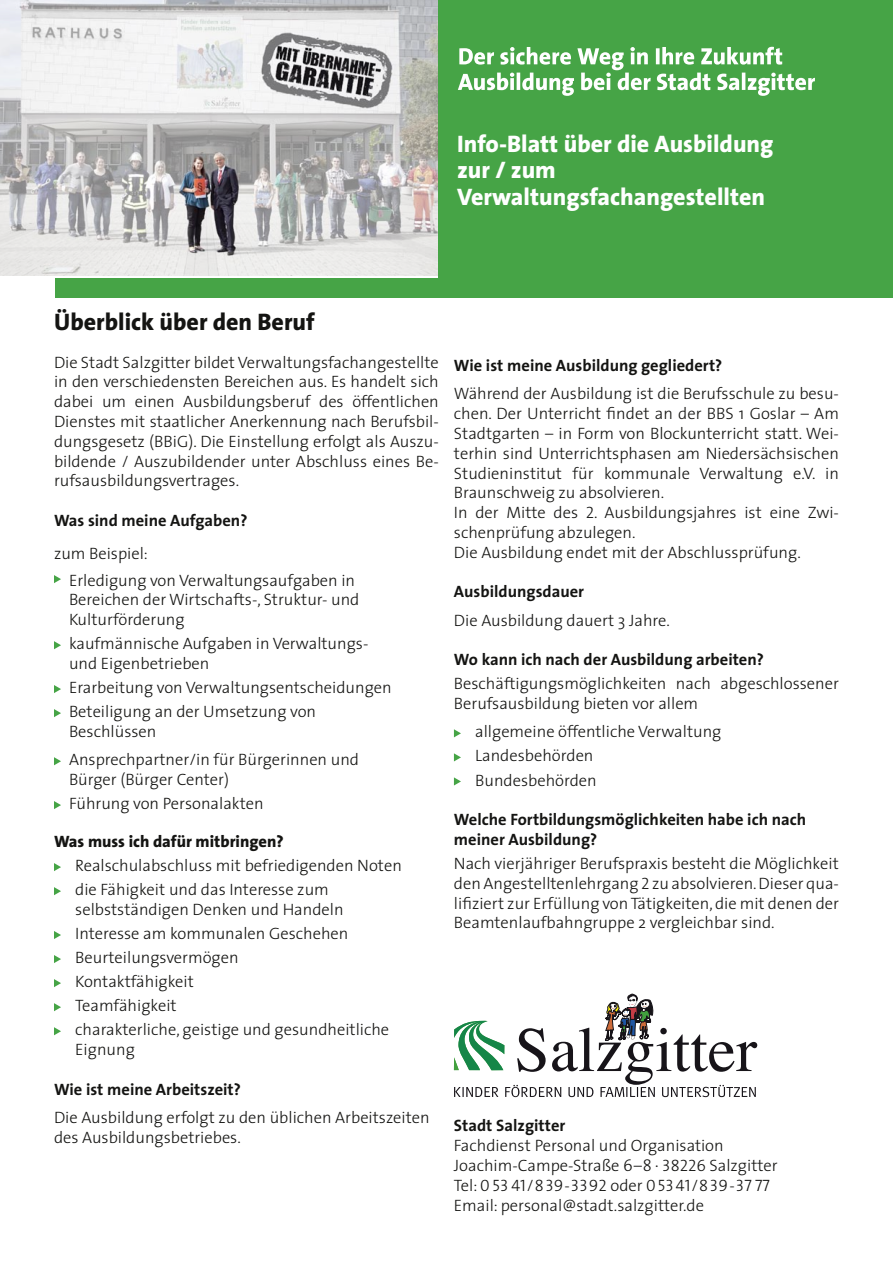
<style>
.page{position:relative;width:893px;height:1263px;background:#fff}
.page>*{position:absolute;margin:0;border:0;box-sizing:border-box;transform-origin:0 0}
.Headline{font:800 24px "The Sans";color:#fff}
.Headline-2{font:800 24px "The Sans";color:#141412}
.t1{font:300 16.5px/19.8px "The Sans";color:#141412}
.t2{font:700 16.5px/19.8px "The Sans";color:#141412}
.t3{font:16.5px "The Sans Light Caps";color:#141412}
.Headline-3{font:800 16.5px "The Sans";color:#141412}
.s1{font-family:"The Sans Light Caps";font-weight:400}
.s2{font-family:"The Sans";font-weight:300}
</style>
<div class="page">
<img style="left:0;top:0;width:439px;height:276px">
<div style="left:439px;top:0;width:454px;height:289px;background:#46a446"></div>
<svg style="left:454px;top:994px;width:303px;height:103px"></svg>
<div style="left:56px;top:278px;width:837px;height:20px;background:#46a446"></div>
<svg style="left:458px;top:47px;width:357px;height:49px"></svg>
<svg style="left:54px;top:575px;width:7px;height:8px"></svg>
<svg style="left:54px;top:641px;width:7px;height:8px"></svg>
<svg style="left:54px;top:685px;width:7px;height:8px"></svg>
<svg style="left:54px;top:709px;width:7px;height:8px"></svg>
<svg style="left:54px;top:757px;width:7px;height:8px"></svg>
<svg style="left:54px;top:801px;width:7px;height:8px"></svg>
<svg style="left:54px;top:863px;width:7px;height:8px"></svg>
<svg style="left:54px;top:887px;width:7px;height:8px"></svg>
<svg style="left:54px;top:931px;width:7px;height:8px"></svg>
<svg style="left:54px;top:955px;width:7px;height:8px"></svg>
<svg style="left:54px;top:979px;width:7px;height:8px"></svg>
<svg style="left:54px;top:1003px;width:7px;height:8px"></svg>
<svg style="left:54px;top:1027px;width:7px;height:8px"></svg>
<svg style="left:454px;top:729px;width:7px;height:8px"></svg>
<svg style="left:454px;top:753px;width:7px;height:8px"></svg>
<svg style="left:454px;top:777px;width:7px;height:8px"></svg>
<p class="Headline" style="left:457px;top:124px;width:318px">Info-Blatt über die Ausbildung</p>
<p class="Headline" style="left:457px;top:150px;width:100px">zur / zum</p>
<p class="Headline" style="left:457px;top:176px;width:310px">Verwaltungsfachangestellten</p>
<p class="Headline-2" style="left:54px;top:301px;width:262px">Überblick über den Beruf</p>
<p class="t1" style="left:54px;top:352px;width:386px;text-align:justify">Die Stadt Salzgitter bildet Verwaltungsfachangestellte in den verschiedensten Bereichen aus. Es handelt sich dabei um einen Ausbildungsberuf des öffentlichen Dienstes mit staatlicher Anerkennung nach Berufsbil&shy;dungsgesetz (BBiG). Die Einstellung erfolgt als Auszu&shy;bildende / Auszubildender unter Abschluss eines Be&shy;rufsausbildungsvertrages.</p>
<p class="t2" style="left:54px;top:510px;width:195px">Was sind meine Aufgaben?</p>
<p class="t1" style="left:54px;top:543px;width:96px">zum Beispiel:</p>
<p class="t1" style="left:69px;top:570px;width:288px">Erledigung von Verwaltungsaufgaben in</p>
<p class="t1" style="left:69px;top:589px;width:292px">Bereichen der Wirtschafts-, Struktur- und</p>
<p class="t1" style="left:69px;top:609px;width:117px">Kulturförderung</p>
<p class="t1" style="left:69px;top:633px;width:301px">kaufmännische Aufgaben in Verwaltungs-</p>
<p class="t1" style="left:69px;top:653px;width:142px">und Eigenbetrieben</p>
<p class="t1" style="left:69px;top:677px;width:324px">Erarbeitung von Verwaltungsentscheidungen</p>
<p class="t1" style="left:69px;top:701px;width:249px">Beteiligung an der Umsetzung von</p>
<p class="t1" style="left:69px;top:721px;width:89px">Beschlüssen</p>
<p class="t1" style="left:69px;top:749px;width:292px">Ansprechpartner/in für Bürgerinnen und</p>
<p class="t1" style="left:69px;top:769px;width:162px">Bürger (Bürger Center)</p>
<p class="t1" style="left:69px;top:793px;width:196px">Führung von Personalakten</p>
<p class="Headline-3" style="left:54px;top:828px;width:231px">Was muss ich dafür mitbringen?</p>
<p class="t1" style="left:75px;top:855px;width:328px">Realschulabschluss mit befriedigenden Noten</p>
<p class="t1" style="left:75px;top:879px;width:255px">die Fähigkeit und das Interesse zum</p>
<p class="t1" style="left:75px;top:899px;width:270px">selbstständigen Denken und Handeln</p>
<p class="t1" style="left:75px;top:923px;width:275px">Interesse am kommunalen Geschehen</p>
<p class="t1" style="left:75px;top:947px;width:165px">Beurteilungsvermögen</p>
<p class="t1" style="left:75px;top:971px;width:120px">Kontaktfähigkeit</p>
<p class="t1" style="left:75px;top:995px;width:103px">Teamfähigkeit</p>
<p class="t1" style="left:75px;top:1019px;width:315px">charakterliche, geistige und gesundheitliche<br>Eignung</p>
<p class="t2" style="left:54px;top:1079px;width:188px">Wie ist meine Arbeitszeit?</p>
<p class="t1" style="left:54px;top:1107px;width:377px">Die Ausbildung erfolgt zu den üblichen Arbeitszeiten des Ausbildungsbetriebes.</p>
<p class="t2" style="left:454px;top:355px;width:270px">Wie ist meine Ausbildung gegliedert?</p>
<p class="t1" style="left:454px;top:383px;width:387px;text-align:justify">Während der Ausbildung ist die Berufsschule zu besu&shy;chen. Der Unterricht findet an der BBS 1 Goslar – Am Stadtgarten – in Form von Blockunterricht statt. Wei&shy;terhin sind Unterrichtsphasen am Niedersächsischen Studieninstitut für kommunale Verwaltung e.V. in Braunschweig zu absolvieren.</p>
<p class="t1" style="left:454px;top:502px;width:387px">In der Mitte des <span class="s1">2</span>. Ausbildungsjahres ist eine Zwi&shy;schenprüfung abzulegen.</p>
<p class="t1" style="left:454px;top:542px;width:349px">Die Ausbildung endet mit der Abschlussprüfung.</p>
<p class="t2" style="left:454px;top:581px;width:132px">Ausbildungsdauer</p>
<p class="t1" style="left:454px;top:610px;width:218px">Die Ausbildung dauert 3 Jahre.</p>
<p class="t2" style="left:454px;top:649px;width:311px">Wo kann ich nach der Ausbildung arbeiten?</p>
<p class="t1" style="left:454px;top:673px;width:387px">Beschäftigungsmöglichkeiten nach abgeschlossener<br>Berufsausbildung bieten vor allem</p>
<p class="t1" style="left:475px;top:721px;width:248px">allgemeine öffentliche Verwaltung</p>
<p class="t1" style="left:475px;top:745px;width:120px">Landesbehörden</p>
<p class="t1" style="left:475px;top:769px;width:123px">Bundesbehörden</p>
<p class="t2" style="left:454px;top:809px;width:354px">Welche Fortbildungsmöglichkeiten habe ich nach meiner Ausbildung?</p>
<p class="t1" style="left:454px;top:853px;width:387px;text-align:justify">Nach vierjähriger Berufspraxis besteht die Möglichkeit den Angestelltenlehrgang <span class="s1">2</span> zu absolvieren. Dieser qua&shy;lifiziert zur Erfüllung von Tätigkeiten, die mit denen der Beamtenlaufbahngruppe 2 vergleichbar sind.</p>
<p class="t2" style="left:454px;top:1115px;width:113px">Stadt Salzgitter</p>
<p class="t1" style="left:454px;top:1135px;width:271px">Fachdienst Personal und Organisation</p>
<p class="t1" style="left:454px;top:1155px;width:325px">Joachim-Campe-Straße 6–8 · <span class="s1">38226</span> Salzgitter</p>
<p class="t3" style="left:454px;top:1171px;width:318px"><span class="s2">Tel:</span> 0 53 41/839-3392 <span class="s2">oder</span> 05341/839-37 77</p>
<p class="t1" style="left:454px;top:1194px;width:252px">Email<span class="s1">:</span> personal@stadt.salzgitter.de</p>
</div>
